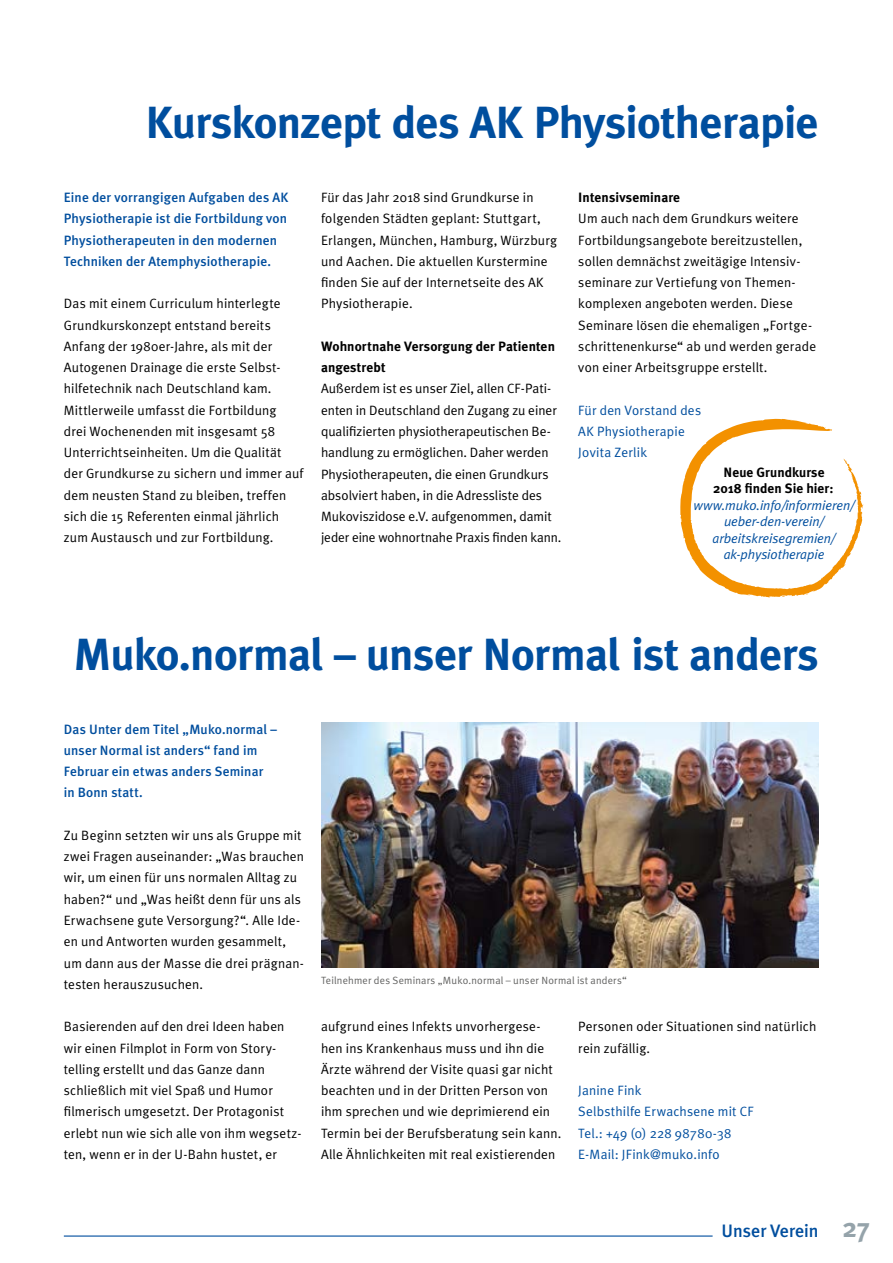
<style>
.page{position:relative;width:893px;height:1263px;background:#fff}
.page>*{position:absolute;margin:0;border:0;box-sizing:border-box;transform-origin:0 0}
.t1{font:700 45px "Meta Plus";letter-spacing:-.015em;color:#004e9e}
.t2{font:500 18px "Meta Plus";color:#004e9e}
.t3{font:13.5px/21.3px "Meta Plus Normal";letter-spacing:.01em;color:#000}
.t4{font:500 13.5px/21.3px "Meta Plus";letter-spacing:.01em;color:#004e9e}
.t5{font:13.5px/21.3px "Meta Plus Normal";letter-spacing:.015em;color:#004e9e}
.t6{font:700 13.5px/21.3px "Meta Plus";letter-spacing:.01em;color:#000}
.t7{font:italic 13.5px/16.5px "Meta Plus Normal";letter-spacing:-.005em;color:#004e9e;text-align:center}
.t8{font:10.5px "Meta Plus Normal";letter-spacing:.02em;color:#636362}
.s1{font-weight:700;font-size:27px;color:#95a3aa}
</style>
<div class="page">
<hr style="left:64px;top:1235px;width:649px;height:1px;background:#004e9e">
<svg style="left:680px;top:418px;width:183px;height:180px"></svg>
<img style="left:321px;top:723px;width:498px;height:244px">
<h1 class="t1" style="left:145px;top:97px;width:675px">Kurskonzept des AK Physiotherapie</h1>
<p class="t4" style="left:64px;top:187px;width:226px">Eine der vorrangigen Aufgaben des AK Physiotherapie ist die Fortbildung von Physiotherapeuten in den modernen Techniken der Atemphysiotherapie.</p>
<p class="t3" style="left:64px;top:293px;width:241px">Das mit einem Curriculum hinterlegte Grundkurskonzept entstand bereits Anfang der 1980er-Jahre, als mit der Autogenen Drainage die erste Selbst&shy;hilfetechnik nach Deutschland kam.<br>Mittlerweile umfasst die Fortbildung<br>drei Wochenenden mit insgesamt 58<br>Unterrichtseinheiten. Um die Qualität der Grundkurse zu sichern und immer auf dem neusten Stand zu bleiben, treffen sich die 15 Referenten einmal jährlich zum Austausch und zur Fortbildung.</p>
<p class="t3" style="left:321px;top:187px;width:238px">Für das Jahr 2018 sind Grundkurse in folgenden Städten geplant: Stuttgart, Erlangen, München, Hamburg, Würzburg und Aachen. Die aktuellen Kurstermine finden Sie auf der Internetseite des AK Physiotherapie.</p>
<p class="t6" style="left:321px;top:336px;width:235px">Wohnortnahe Versorgung der Patienten angestrebt</p>
<p class="t3" style="left:321px;top:378px;width:242px">Außerdem ist es unser Ziel, allen CF-Pati&shy;enten in Deutschland den Zugang zu einer qualifizierten physiotherapeutischen Be&shy;handlung zu ermöglichen. Daher werden Physiotherapeuten, die einen Grundkurs absolviert haben, in die Adressliste des Mukoviszidose e.V. aufgenommen, damit jeder eine wohnortnahe Praxis finden kann.</p>
<p class="t6" style="left:578px;top:187px;width:103px">Intensivseminare</p>
<p class="t3" style="left:578px;top:208px;width:239px">Um auch nach dem Grundkurs weitere Fortbildungsangebote bereitzustellen, sollen demnächst zweitägige Intensiv&shy;seminare zur Vertiefung von Themen&shy;komplexen angeboten werden. Diese Seminare lösen die ehemaligen „Fortge&shy;schrittenenkurse“ ab und werden gerade von einer Arbeitsgruppe erstellt.</p>
<p class="t5" style="left:578px;top:399px;width:124px">Für den Vorstand des<br>AK Physiotherapie<br>Jovita Zerlik</p>
<p class="t6" style="left:713px;top:464px;width:122px;line-height:16.5px;text-align:center">Neue Grundkurse<br>2018 finden Sie hier:</p>
<p class="t7" style="left:693px;top:497px;width:161px">www.muko.info/informieren/ ueber-den-verein/ arbeitskreisegremien/ ak-physiotherapie</p>
<h1 class="t1" style="left:73px;top:628px;width:747px">Muko.normal – unser Normal ist anders</h1>
<p class="t4" style="left:64px;top:718px;width:215px">Das Unter dem Titel „Muko.normal – unser Normal ist anders“ fand im<br>Februar ein etwas anders Seminar in Bonn statt.</p>
<p class="t3" style="left:64px;top:824px;width:242px">Zu Beginn setzten wir uns als Gruppe mit zwei Fragen auseinander: „Was brauchen wir, um einen für uns normalen Alltag zu haben?“ und „Was heißt denn für uns als Erwachsene gute Versorgung?“. Alle Ide&shy;en und Antworten wurden gesammelt, um dann aus der Masse die drei prägnan&shy;testen herauszusuchen.</p>
<p class="t3" style="left:64px;top:1016px;width:239px">Basierenden auf den drei Ideen haben wir einen Filmplot in Form von Story&shy;telling erstellt und das Ganze dann schließlich mit viel Spaß und Humor filmerisch umgesetzt. Der Protagonist erlebt nun wie sich alle von ihm wegsetz&shy;ten, wenn er in der U-Bahn hustet, er</p>
<p class="t8" style="left:321px;top:974px;width:307px">Teilnehmer des Seminars „Muko.normal – unser Normal ist anders“</p>
<p class="t3" style="left:321px;top:1016px;width:242px">aufgrund eines Infekts unvorhergese&shy;hen ins Krankenhaus muss und ihn die Ärzte während der Visite quasi gar nicht beachten und in der Dritten Person von ihm sprechen und wie deprimierend ein Termin bei der Berufsberatung sein kann.<br>Alle Ähnlichkeiten mit real existierenden</p>
<p class="t3" style="left:578px;top:1016px;width:240px">Personen oder Situationen sind natürlich rein zufällig.</p>
<p class="t5" style="left:578px;top:1079px;width:177px">Janine Fink<br>Selbsthilfe Erwachsene mit CF<br>Tel.: +49 (0) 228 98780-38<br>E-Mail: JFink@muko.info</p>
<h2 class="t2" style="left:722px;top:1220px;width:149px">Unser Verein <span class="s1">27</span></h2>
</div>
